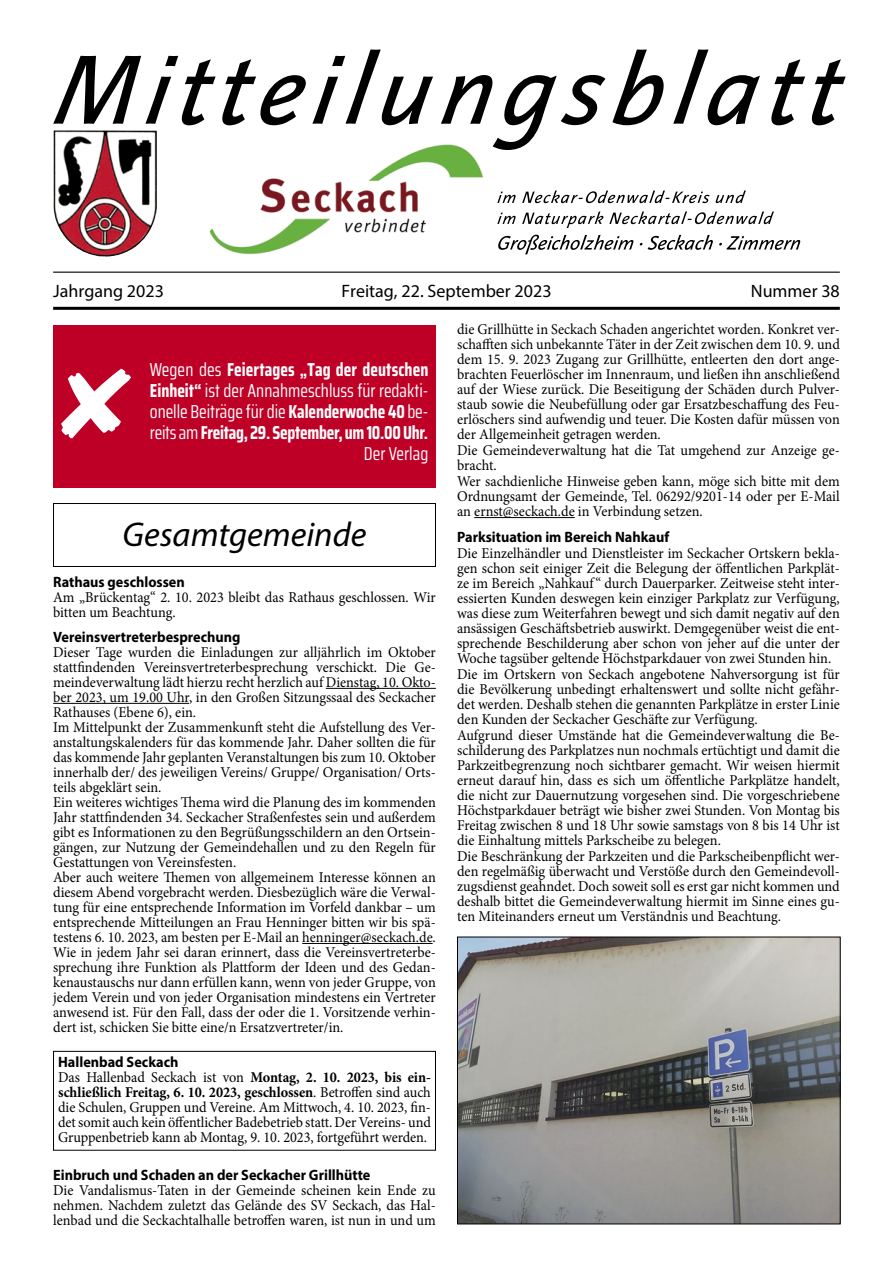
<style>
.page{position:relative;width:893px;height:1263px;background:#fff}
.page>*{position:absolute;margin:0;border:0;box-sizing:border-box;transform-origin:0 0}
.t1{font:italic 34.5px "Myriad Pro";color:#000}
.t2{font:700 18.75px/21px "Saira Condensed";letter-spacing:-.01em;color:#fff;text-align:right;scale:.95 1}
.t3{font:18px "Myriad Pro";color:#000}
.t4{font:15px/15.1px "Minion Pro";color:#000;scale:.95 1}
.t5{font:700 15px "Myriad Pro";color:#000;scale:.95 1}
.s1{font-weight:400}
.s2{font-weight:700}
</style>
<div class="page">
<svg style="left:811px;top:59px;width:35px;height:66px"></svg>
<svg style="left:53px;top:49px;width:752px;height:205px"></svg>
<hr style="left:53px;top:272px;width:787px;height:1px;background:#000">
<hr style="left:53px;top:307px;width:787px;height:3px;background:#000">
<img style="left:54px;top:131px;width:97px;height:126px">
<img style="left:198px;top:136px;width:288px;height:119px">
<hr style="left:326px;top:688px;width:110px;height:1px;background:#000">
<hr style="left:53px;top:703px;width:136px;height:1px;background:#000">
<hr style="left:302px;top:943px;width:131px;height:1px;background:#000">
<div style="left:53px;top:326px;width:383px;height:162px;background:#be0027"></div>
<svg style="left:61px;top:369px;width:70px;height:69px"></svg>
<div style="left:53px;top:503px;width:383px;height:64px;border:1px solid #000"></div>
<div style="left:53px;top:1051px;width:383px;height:99px;border:1px solid #000"></div>
<hr style="left:474px;top:517px;width:101px;height:1px;background:#000">
<img style="left:459px;top:939px;width:380px;height:283px">
<div style="left:457px;top:937px;width:384px;height:287px;border:1px solid #000"></div>
<p class="t3" style="left:53px;top:280px;width:112px">Jahrgang 2023</p>
<p class="t3" style="left:341px;top:280px;width:212px">Freitag, 22. September 2023</p>
<p class="t3" style="left:751px;top:280px;width:90px">Nummer 38</p>
<p class="t2" style="left:150px;top:358px;width:295px"><span class="s1">Wegen des</span> Feiertages „Tag der deutschen Einheit“ <span class="s1">ist der Annahmeschluss für redakti&shy;onelle Beiträge für die</span> Kalenderwoche 40 <span class="s1">be&shy;reits am</span> Freitag, 29. September, um 10.00 Uhr.<br><span class="s1">Der Verlag</span></p>
<h1 class="t1" style="left:123px;top:513px;width:245px">Gesamtgemeinde</h1>
<p class="t5" style="left:53px;top:572px;width:140px">Rathaus geschlossen</p>
<p class="t4" style="left:53px;top:590px;width:404px">Am „Brückentag“ 2. 10. 2023 bleibt das Rathaus geschlossen. Wir bitten um Beachtung.</p>
<p class="t5" style="left:53px;top:627px;width:199px">Vereinsvertreterbesprechung</p>
<p class="t4" style="left:53px;top:645px;width:404px">Dieser Tage wurden die Einladungen zur alljährlich im Oktober stattfindenden Vereinsvertreterbesprechung verschickt. Die Ge&shy;meindeverwaltung lädt hierzu recht herzlich auf Dienstag, 10. Okto&shy;ber 2023, um 19.00 Uhr, in den Großen Sitzungssaal des Seckacher Rathauses (Ebene 6), ein.<br>Im Mittelpunkt der Zusammenkunft steht die Aufstellung des Ver&shy;anstaltungskalenders für das kommende Jahr. Daher sollten die für das kommende Jahr geplanten Veranstaltungen bis zum 10. Oktober innerhalb der/ des jeweiligen Vereins/ Gruppe/ Organisation/ Orts&shy;teils abgeklärt sein.<br>Ein weiteres wichtiges Thema wird die Planung des im kommenden Jahr stattfindenden 34. Seckacher Straßenfestes sein und außerdem gibt es Informationen zu den Begrüßungsschildern an den Ortsein&shy;gängen, zur Nutzung der Gemeindehallen und zu den Regeln für Gestattungen von Vereinsfesten.<br>Aber auch weitere Themen von allgemeinem Interesse können an diesem Abend vorgebracht werden. Diesbezüglich wäre die Verwal&shy;tung für eine entsprechende Information im Vorfeld dankbar – um entsprechende Mitteilungen an Frau Henninger bitten wir bis spä&shy;testens 6. 10. 2023, am besten per E-Mail an henninger@seckach.de.<br>Wie in jedem Jahr sei daran erinnert, dass die Vereinsvertreterbe&shy;sprechung ihre Funktion als Plattform der Ideen und des Gedan&shy;kenaustauschs nur dann erfüllen kann, wenn von jeder Gruppe, von jedem Verein und von jeder Organisation mindestens ein Vertreter anwesend ist. Für den Fall, dass der oder die 1. Vorsitzende verhin&shy;dert ist, schicken Sie bitte eine/n Ersatzvertreter/in.</p>
<p class="t5" style="left:58px;top:1052px;width:128px">Hallenbad Seckach</p>
<p class="t4" style="left:58px;top:1070px;width:394px;text-align:justify">Das Hallenbad Seckach ist von <span class="s2">Montag, 2. 10. 2023, bis ein&shy;schließlich Freitag, 6. 10. 2023, geschlossen</span>. Betroffen sind auch die Schulen, Gruppen und Vereine. Am Mittwoch, 4. 10. 2023, fin&shy;det somit auch kein öffentlicher Badebetrieb statt. Der Vereins- und Gruppenbetrieb kann ab Montag, 9. 10. 2023, fortgeführt werden.</p>
<p class="t5" style="left:53px;top:1165px;width:336px">Einbruch und Schaden an der Seckacher Grillhütte</p>
<p class="t4" style="left:53px;top:1182px;width:404px;text-align:justify">Die Vandalismus-Taten in der Gemeinde scheinen kein Ende zu nehmen. Nachdem zuletzt das Gelände des SV Seckach, das Hal&shy;lenbad und die Seckachtalhalle betroffen waren, ist nun in und um</p>
<p class="t4" style="left:457px;top:322px;width:404px">die Grillhütte in Seckach Schaden angerichtet worden. Konkret ver&shy;schafften sich unbekannte Täter in der Zeit zwischen dem 10. 9. und dem 15. 9. 2023 Zugang zur Grillhütte, entleerten den dort ange&shy;brachten Feuerlöscher im Innenraum, und ließen ihn anschließend auf der Wiese zurück. Die Beseitigung der Schäden durch Pulver&shy;staub sowie die Neubefüllung oder gar Ersatzbeschaffung des Feu&shy;erlöschers sind aufwendig und teuer. Die Kosten dafür müssen von der Allgemeinheit getragen werden.<br>Die Gemeindeverwaltung hat die Tat umgehend zur Anzeige ge&shy;bracht.<br>Wer sachdienliche Hinweise geben kann, möge sich bitte mit dem Ordnungsamt der Gemeinde, Tel. 06292/9201-14 oder per E-Mail an ernst@seckach.de in Verbindung setzen.</p>
<p class="t5" style="left:457px;top:527px;width:225px">Parksituation im Bereich Nahkauf</p>
<p class="t4" style="left:457px;top:546px;width:404px">Die Einzelhändler und Dienstleister im Seckacher Ortskern bekla&shy;gen schon seit einiger Zeit die Belegung der öffentlichen Parkplät&shy;ze im Bereich „Nahkauf “ durch Dauerparker. Zeitweise steht inter&shy;essierten Kunden deswegen kein einziger Parkplatz zur Verfügung, was diese zum Weiterfahren bewegt und sich damit negativ auf den ansässigen Geschäftsbetrieb auswirkt. Demgegenüber weist die ent&shy;sprechende Beschilderung aber schon von jeher auf die unter der Woche tagsüber geltende Höchstparkdauer von zwei Stunden hin.<br>Die im Ortskern von Seckach angebotene Nahversorgung ist für die Bevölkerung unbedingt erhaltenswert und sollte nicht gefähr&shy;det werden. Deshalb stehen die genannten Parkplätze in erster Linie den Kunden der Seckacher Geschäfte zur Verfügung.<br>Aufgrund dieser Umstände hat die Gemeindeverwaltung die Be&shy;schilderung des Parkplatzes nun nochmals ertüchtigt und damit die Parkzeitbegrenzung noch sichtbarer gemacht. Wir weisen hiermit erneut darauf hin, dass es sich um öffentliche Parkplätze handelt, die nicht zur Dauernutzung vorgesehen sind. Die vorgeschriebene Höchstparkdauer beträgt wie bisher zwei Stunden. Von Montag bis Freitag zwischen 8 und 18 Uhr sowie samstags von 8 bis 14 Uhr ist die Einhaltung mittels Parkscheibe zu belegen.<br>Die Beschränkung der Parkzeiten und die Parkscheibenpflicht wer&shy;den regelmäßig überwacht und Verstöße durch den Gemeindevoll&shy;zugsdienst geahndet. Doch soweit soll es erst gar nicht kommen und deshalb bittet die Gemeindeverwaltung hiermit im Sinne eines gu&shy;ten Miteinanders erneut um Verständnis und Beachtung.</p>
</div>
